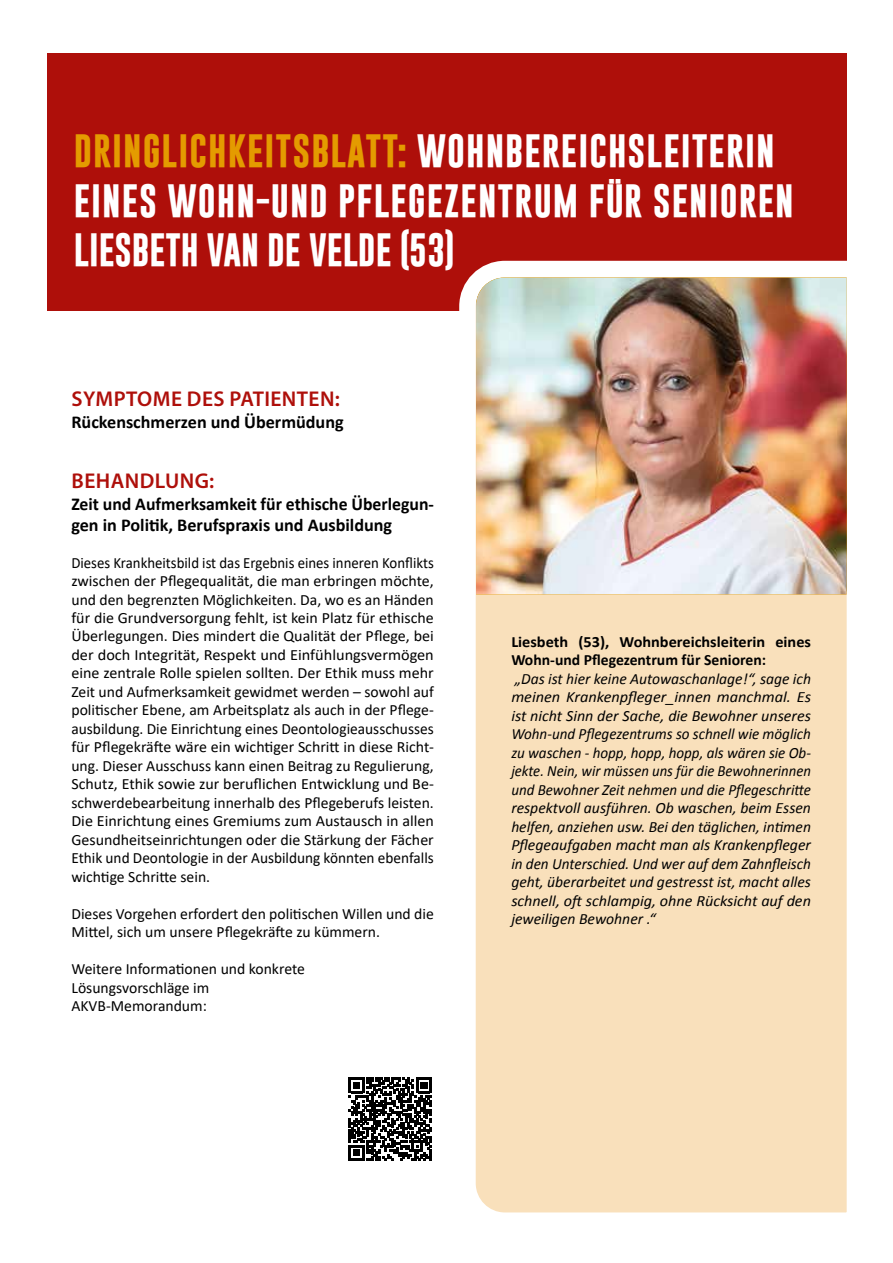
<style>
.page{position:relative;width:893px;height:1263px;background:#fff}
.page>*{position:absolute;margin:0;border:0;box-sizing:border-box;transform-origin:0 0}
.t1{font:700 33.75px/49.5px "Gobold";letter-spacing:.03em;color:#fff}
.t2{font:600 21.45px "Myriad Pro";letter-spacing:.02em;color:#ae0f0a}
.t3{font:700 18.15px/21.5px "Calibri";color:#000}
.t4{font:15.6px/18.5px "Calibri";color:#000;text-align:justify;scale:.95 1}
.t5{font:italic 15.6px/18.5px "Calibri";color:#000;text-align:justify}
.t6{font:15.6px/18.5px "Calibri";color:#000}
.t7{font:700 15.6px/18.5px "Calibri";color:#000;scale:1.04 1}
.s1{color:#e49b00}
</style>
<div class="page">
<div style="left:47px;top:53px;width:800px;height:258px;background:#ae0f0a"></div>
<svg style="left:459px;top:260px;width:388px;height:953px;background:#f9e2c0"></svg>
<img style="left:476px;top:278px;width:371px;height:316px">
<svg style="left:349px;top:1077px;width:83px;height:84px"></svg>
<h1 class="t1" style="left:74px;top:126px;width:722px"><span class="s1">DRINGLICHKEITSBLATT:</span> WOHNBEREICHSLEITERIN<br>EINES WOHN-UND PFLEGEZENTRUM FÜR SENIOREN<br>LIESBETH VAN DE VELDE (53)</h1>
<h2 class="t2" style="left:72px;top:385px;width:270px">SYMPTOME DES PATIENTEN:</h2>
<p class="t3" style="left:71px;top:410px;width:274px">Rückenschmerzen und Übermüdung</p>
<h2 class="t2" style="left:72px;top:467px;width:144px">BEHANDLUNG:</h2>
<p class="t3" style="left:71px;top:492px;width:364px">Zeit und Aufmerksamkeit für ethische Überlegun&shy;gen in Politik, Berufspraxis und Ausbildung</p>
<p class="t4" style="left:71px;top:553px;width:383px">Dieses Krankheitsbild ist das Ergebnis eines inneren Konflikts zwischen der Pflegequalität, die man erbringen möchte, und den begrenzten Möglichkeiten. Da, wo es an Händen für die Grundversorgung fehlt, ist kein Platz für ethische Überlegungen. Dies mindert die Qualität der Pflege, bei der doch Integrität, Respekt und Einfühlungsvermögen eine zentrale Rolle spielen sollten. Der Ethik muss mehr Zeit und Aufmerksamkeit gewidmet werden – sowohl auf politischer Ebene, am Arbeitsplatz als auch in der Pflege&shy;ausbildung. Die Einrichtung eines Deontologieausschusses für Pflegekräfte wäre ein wichtiger Schritt in diese Richt&shy;ung. Dieser Ausschuss kann einen Beitrag zu Regulierung, Schutz, Ethik sowie zur beruflichen Entwicklung und Be&shy;schwerdebearbeitung innerhalb des Pflegeberufs leisten.<br>Die Einrichtung eines Gremiums zum Austausch in allen Gesundheitseinrichtungen oder die Stärkung der Fächer Ethik und Deontologie in der Ausbildung könnten ebenfalls wichtige Schritte sein.</p>
<p class="t6" style="left:71px;top:904px;width:364px">Dieses Vorgehen erfordert den politischen Willen und die<br>Mittel, sich um unsere Pflegekräfte zu kümmern.</p>
<p class="t6" style="left:71px;top:959px;width:235px">Weitere Informationen und konkrete<br>Lösungsvorschläge im<br>AKVB-Memorandum:</p>
<p class="t7" style="left:511px;top:632px;width:290px">Liesbeth (53), Wohnbereichsleiterin eines<br>Wohn-und Pflegezentrum für Senioren:</p>
<p class="t5" style="left:511px;top:669px;width:301px">„Das ist hier keine Autowaschanlage!“, sage ich meinen Krankenpfleger_innen manchmal. Es ist nicht Sinn der Sache, die Bewohner unseres Wohn-und Pflegezentrums so schnell wie möglich zu waschen - hopp, hopp, hopp, als wären sie Ob&shy;jekte. Nein, wir müssen uns für die Bewohnerinnen und Bewohner Zeit nehmen und die Pflegeschritte respektvoll ausführen. Ob waschen, beim Essen helfen, anziehen usw. Bei den täglichen, intimen Pflegeaufgaben macht man als Krankenpfleger in den Unterschied. Und wer auf dem Zahnfleisch geht, überarbeitet und gestresst ist, macht alles schnell, oft schlampig, ohne Rücksicht auf den jeweiligen Bewohner .“</p>
</div>
